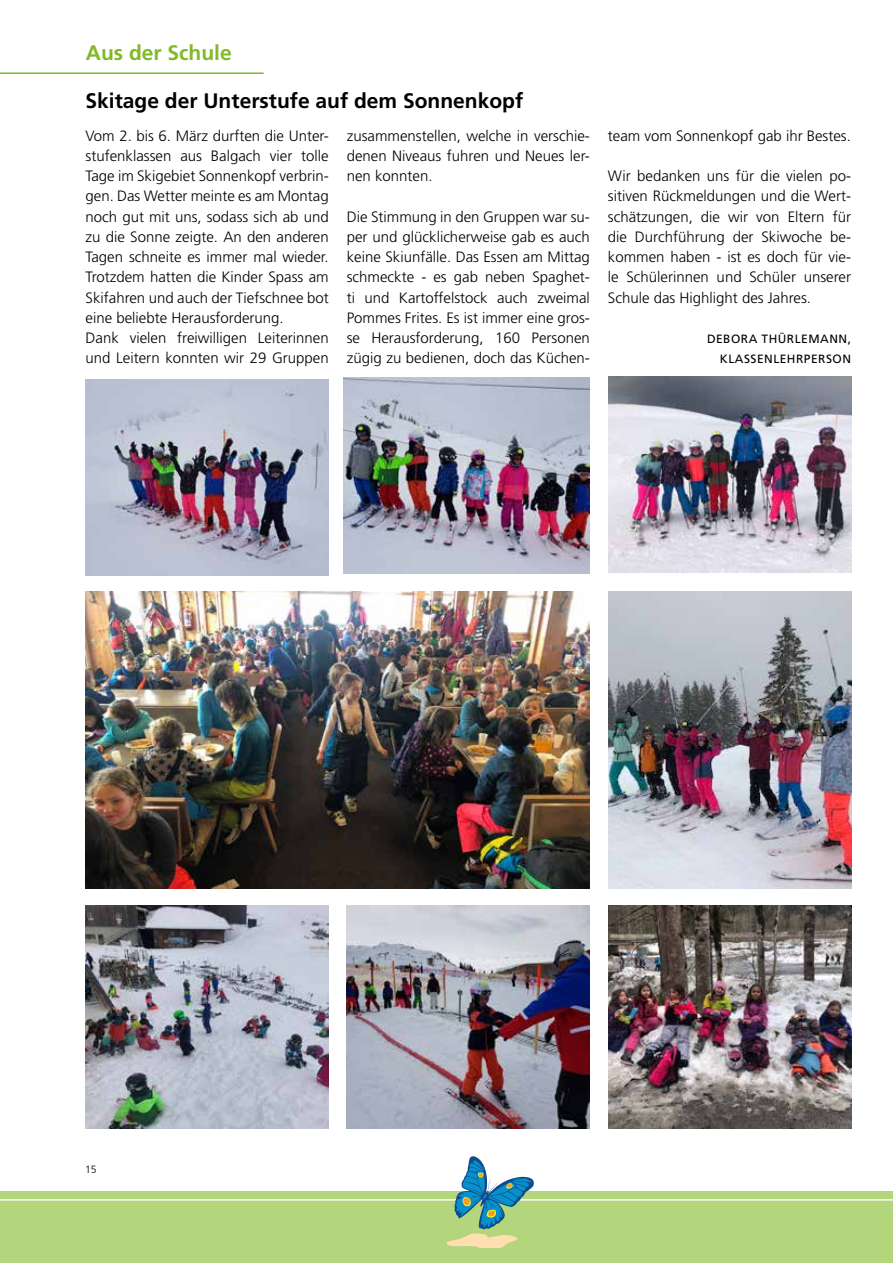
<style>
.page{position:relative;width:893px;height:1263px;background:#fff}
.page>*{position:absolute;margin:0;border:0;box-sizing:border-box;transform-origin:0 0}
.t1{font:700 21px "Frutiger LT Std";color:#000}
.t2{font:700 21px "Frutiger LT Std";color:#80ba27}
.t3{font:300 15px/20.2px "Frutiger LT Std";color:#000;text-align:justify}
.t4{font:12px/20.2px "Frutiger LT Std";letter-spacing:.04em;color:#000;text-align:right}
.t5{font:300 10.5px "Frutiger LT Std";color:#000}
</style>
<div class="page">
<hr style="left:0;top:72px;width:264px;height:2px;background:#80ba27">
<div style="left:0;top:1191px;width:893px;height:72px;background:#b3d67d"></div>
<hr style="left:0;top:1199px;width:893px;height:1px;background:#fff">
<svg style="left:447px;top:1156px;width:87px;height:91px"></svg>
<img style="left:85px;top:379px;width:243px;height:196px">
<img style="left:344px;top:377px;width:245px;height:196px">
<img style="left:85px;top:906px;width:243px;height:222px">
<img style="left:85px;top:591px;width:504px;height:298px">
<img style="left:346px;top:906px;width:243px;height:222px">
<img style="left:608px;top:376px;width:243px;height:196px">
<img style="left:608px;top:906px;width:243px;height:222px">
<img style="left:608px;top:591px;width:243px;height:298px">
<h1 class="t2" style="left:86px;top:40px;width:147px">Aus der Schule</h1>
<h1 class="t1" style="left:86px;top:88px;width:439px">Skitage der Unterstufe auf dem Sonnenkopf</h1>
<p class="t3" style="left:86px;top:125px;width:245px;text-align:left">Vom 2. bis 6. März durften die Unter&shy;stufenklassen aus Balgach vier tolle Tage im Skigebiet Sonnenkopf verbrin&shy;gen. Das Wetter meinte es am Montag noch gut mit uns, sodass sich ab und zu die Sonne zeigte. An den anderen Tagen schneite es immer mal wieder.<br>Trotzdem hatten die Kinder Spass am Skifahren und auch der Tiefschnee bot eine beliebte Herausforderung.<br>Dank vielen freiwilligen Leiterinnen und Leitern konnten wir 29 Gruppen</p>
<p class="t3" style="left:347px;top:125px;width:245px">zusammenstellen, welche in verschie&shy;denen Niveaus fuhren und Neues ler&shy;nen konnten.</p>
<p class="t3" style="left:347px;top:206px;width:245px">Die Stimmung in den Gruppen war su&shy;per und glücklicherweise gab es auch keine Skiunfälle. Das Essen am Mittag schmeckte - es gab neben Spaghet&shy;ti und Kartoffelstock auch zweimal Pommes Frites. Es ist immer eine gros&shy;se Herausforderung, 160 Personen zügig zu bedienen, doch das Küchen-</p>
<p class="t3" style="left:608px;top:125px;width:245px">team vom Sonnenkopf gab ihr Bestes.</p>
<p class="t3" style="left:608px;top:166px;width:245px">Wir bedanken uns für die vielen po&shy;sitiven Rückmeldungen und die Wert&shy;schätzungen, die wir von Eltern für die Durchführung der Skiwoche be&shy;kommen haben - ist es doch für vie&shy;le Schülerinnen und Schüler unserer Schule das Highlight des Jahres.</p>
<p class="t4" style="left:707px;top:329px;width:145px">DEBORA THÜRLEMANN,<br>KLASSENLEHRPERSON</p>
<p class="t5" style="left:85px;top:1164px;width:13px">15</p>
</div>
